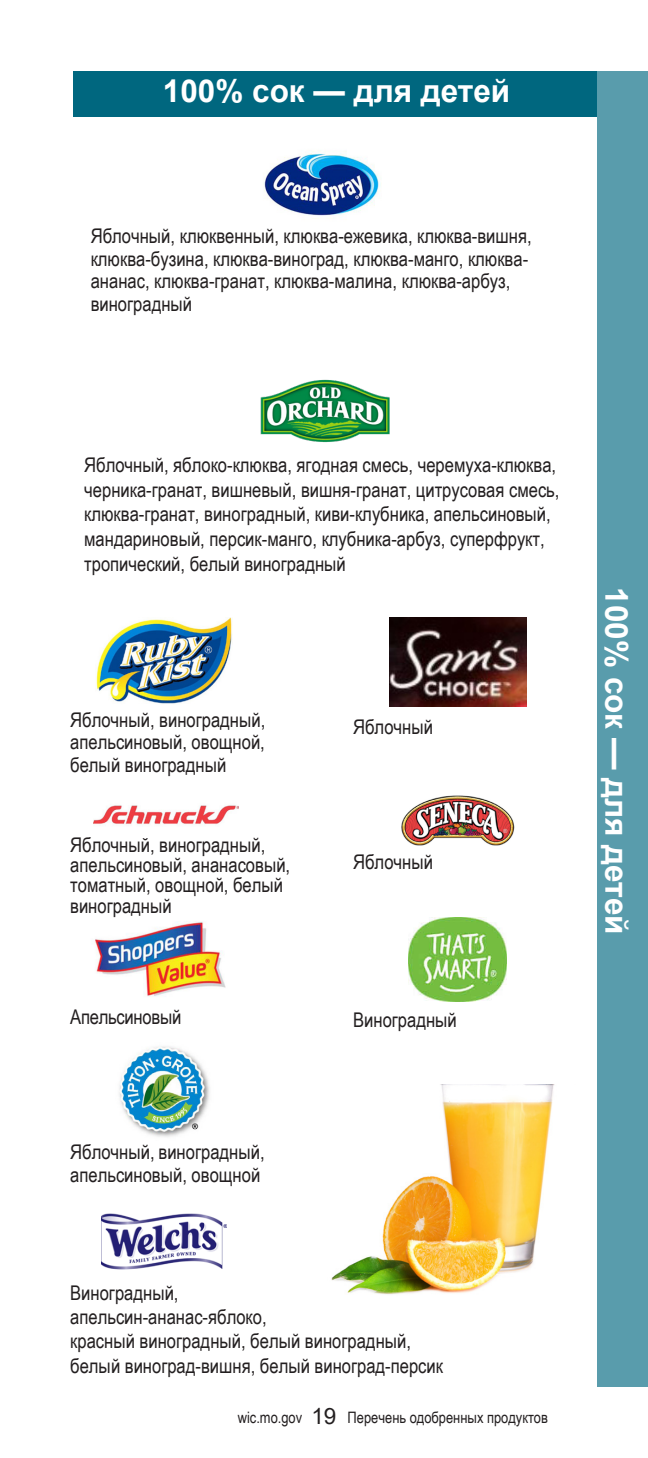
<style>
.page{position:relative;width:648px;height:1458px;background:#fff}
.page>*{position:absolute;margin:0;border:0;box-sizing:border-box;transform-origin:0 0}
.t1{font:700 31.5px "Arial";color:#fff}
.t2{font:20.25px/22.5px "Arial Narrow";color:#231f20}
.t3{font:15.75px "Arial Narrow";color:#231f20}
.s1{font-family:"Arial";font-size:22.5px}
</style>
<div class="page">
<img style="left:331px;top:1085px;width:223px;height:209px">
<img style="left:94px;top:921px;width:132px;height:76px">
<div style="left:73px;top:71px;width:527px;height:46px;background:#00677f"></div>
<div style="left:598px;top:71px;width:50px;height:1316px;background:#599cac"></div>
<img style="left:93px;top:805px;width:145px;height:21px">
<img style="left:102px;top:1213px;width:124px;height:57px">
<img style="left:401px;top:795px;width:113px;height:51px">
<img style="left:390px;top:618px;width:137px;height:89px">
<img style="left:119px;top:1046px;width:91px;height:91px">
<img style="left:408px;top:917px;width:99px;height:85px">
<img style="left:260px;top:379px;width:130px;height:64px">
<img style="left:96px;top:617px;width:137px;height:87px">
<img style="left:263px;top:151px;width:118px;height:68px">
<p class="t1" style="left:163px;top:68px;width:349px">100% сок — для детей</p>
<p class="t2" style="left:91px;top:224px;width:442px">Яблочный, клюквенный, клюква-ежевика, клюква-вишня, клюква-бузина, клюква-виноград, клюква-манго, клюква&shy;ананас, клюква-гранат, клюква-малина, клюква-арбуз, виноградный</p>
<p class="t2" style="left:84px;top:452px;width:477px;line-height:24.8px">Яблочный, яблоко-клюква, ягодная смесь, черемуха-клюква, черника-гранат, вишневый, вишня-гранат, цитрусовая смесь, клюква-гранат, виноградный, киви-клубника, апельсиновый, мандариновый, персик-манго, клубника-арбуз, суперфрукт, тропический, белый виноградный</p>
<p class="t2" style="left:70px;top:707px;width:197px;text-align:justify">Яблочный, виноградный, апельсиновый, овощной, белый виноградный</p>
<p class="t2" style="left:70px;top:834px;width:222px;line-height:20.2px">Яблочный, виноградный, апельсиновый, ананасовый, томатный, овощной, белый виноградный</p>
<p class="t2" style="left:70px;top:1005px;width:113px">Апельсиновый</p>
<p class="t2" style="left:353px;top:715px;width:81px">Яблочный</p>
<p class="t2" style="left:353px;top:850px;width:81px">Яблочный</p>
<p class="t2" style="left:353px;top:1008px;width:105px">Виноградный</p>
<p class="t1" style="left:639px;top:587px;width:349px;rotate:90deg">100% сок — для детей</p>
<p class="t2" style="left:70px;top:1140px;width:196px">Яблочный, виноградный, апельсиновый, овощной</p>
<p class="t2" style="left:70px;top:1280px;width:374px;line-height:24.3px">Виноградный,<br>апельсин-ананас-яблоко,<br>красный виноградный, белый виноградный, белый виноград-вишня, белый виноград-персик</p>
<p class="t3" style="left:238px;top:1406px;width:312px">wic.mo.gov <span class="s1">19</span> Перечень одобренных продуктов</p>
</div>
